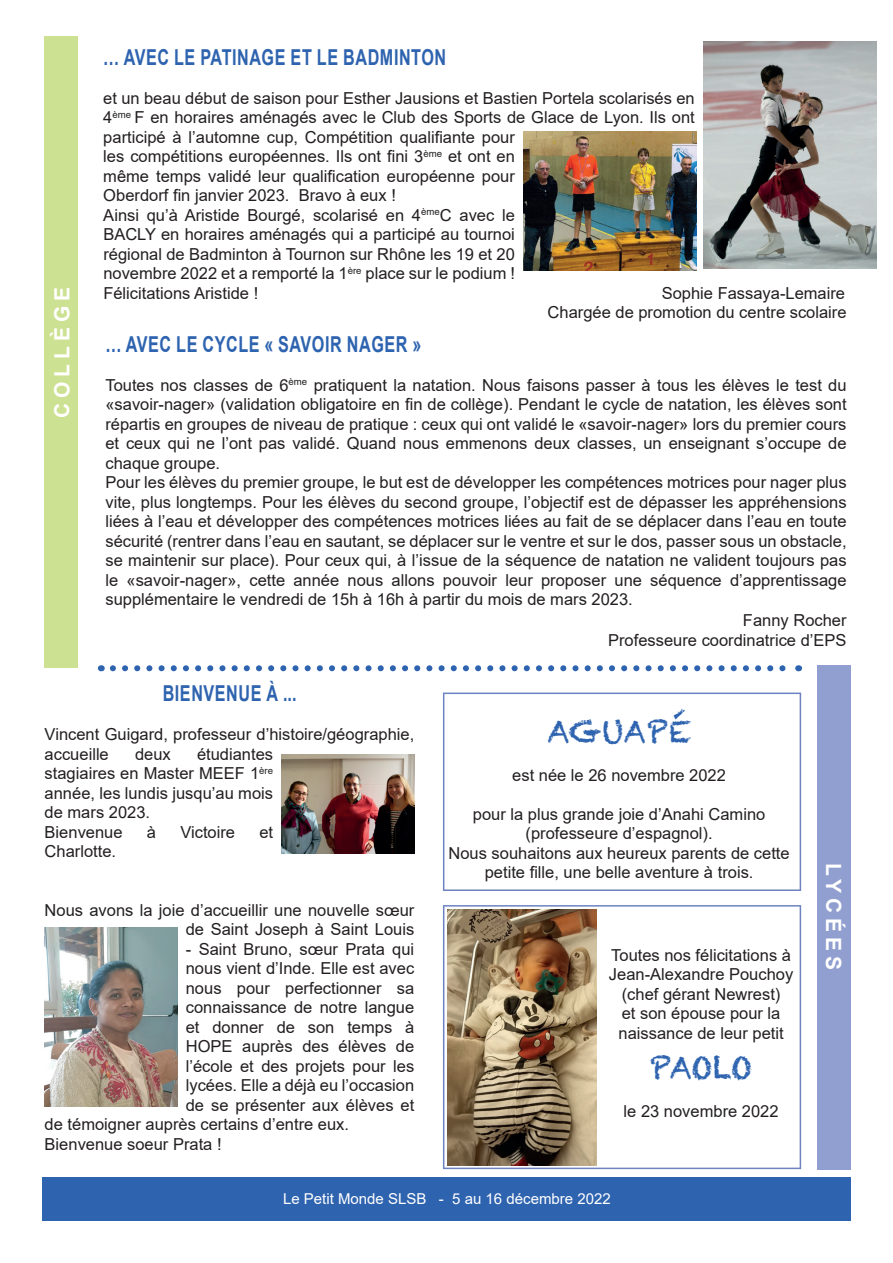
<style>
.page{position:relative;width:893px;height:1263px;background:#fff}
.page>*{position:absolute;margin:0;border:0;box-sizing:border-box;transform-origin:0 0}
.t1{font:30px "Chalkduster";color:#2e63af}
.t2{font:30px "Chalkduster";letter-spacing:-.035em;color:#2d63af}
.t3{font:700 21.9px "Arial";letter-spacing:.035em;color:#2e63af;scale:.74 1}
.t4{font:700 21.9px "Arial";letter-spacing:.035em;color:#2d63af;scale:.74 1}
.t5{font:700 21px "Arial";letter-spacing:.235em;color:#fff}
.t6{font:16.5px/19.5px "Arial";color:#231f20}
.t7{font:15px "Arial";color:#fff}
</style>
<div class="page">
<svg style="left:443px;top:692px;width:358px;height:199px"></svg>
<div style="left:43px;top:1177px;width:808px;height:43px;background:#2e63af"></div>
<div style="left:45px;top:37px;width:33px;height:631px;background:#cde192"></div>
<img style="left:703px;top:42px;width:173px;height:227px">
<img style="left:523px;top:132px;width:173px;height:138px">
<div style="left:818px;top:665px;width:33px;height:504px;background:#919fd0"></div>
<svg style="left:443px;top:905px;width:358px;height:264px"></svg>
<img style="left:448px;top:909px;width:148px;height:256px">
<svg style="left:113px;top:665px;width:673px;height:6px"></svg>
<img style="left:282px;top:754px;width:132px;height:100px">
<img style="left:45px;top:927px;width:132px;height:179px">
<p class="t5" style="left:47px;top:418px;width:133px;rotate:-90deg">COLLÈGE</p>
<h2 class="t3" style="left:103px;top:41px;width:465px">… AVEC LE PATINAGE ET LE BADMINTON</h2>
<p class="t6" style="left:103px;top:88px;width:593px">et un beau début de saison pour Esther Jausions et Bastien Portela scolarisés en 4<sup>ème</sup> F en horaires aménagés avec le Club des Sports de Glace de Lyon. Ils ont participé à l’automne cup, Compétition qualifiante pour<br>les compétitions européennes. Ils ont fini 3<sup>ème</sup> et ont en<br>même temps validé leur qualification européenne pour<br>Oberdorf fin janvier 2023. Bravo à eux !<br>Ainsi qu’à Aristide Bourgé, scolarisé en 4<sup>ème</sup>C avec le<br>BACLY en horaires aménagés qui a participé au tournoi<br>régional de Badminton à Tournon sur Rhône les 19 et 20<br>novembre 2022 et a remporté la 1<sup>ère</sup> place sur le podium !<br>Félicitations Aristide !</p>
<p class="t6" style="left:548px;top:283px;width:300px;text-align:right">Sophie Fassaya-Lemaire<br>Chargée de promotion du centre scolaire</p>
<h2 class="t4" style="left:105px;top:329px;width:428px">… AVEC LE CYCLE « SAVOIR NAGER »</h2>
<p class="t6" style="left:105px;top:375px;width:743px">Toutes nos classes de 6<sup>ème</sup> pratiquent la natation. Nous faisons passer à tous les élèves le test du «savoir-nager» (validation obligatoire en fin de collège). Pendant le cycle de natation, les élèves sont répartis en groupes de niveau de pratique : ceux qui ont validé le «savoir-nager» lors du premier cours et ceux qui ne l’ont pas validé. Quand nous emmenons deux classes, un enseignant s’occupe de chaque groupe.<br>Pour les élèves du premier groupe, le but est de développer les compétences motrices pour nager plus vite, plus longtemps. Pour les élèves du second groupe, l’objectif est de dépasser les appréhensions liées à l’eau et développer des compétences motrices liées au fait de se déplacer dans l’eau en toute sécurité (rentrer dans l’eau en sautant, se déplacer sur le ventre et sur le dos, passer sous un obstacle, se maintenir sur place). Pour ceux qui, à l’issue de la séquence de natation ne valident toujours pas le «savoir-nager», cette année nous allons pouvoir leur proposer une séquence d’apprentissage supplémentaire le vendredi de 15h à 16h à partir du mois de mars 2023.</p>
<p class="t6" style="left:608px;top:611px;width:240px;text-align:right">Fanny Rocher<br>Professeure coordinatrice d’EPS</p>
<h2 class="t3" style="left:163px;top:678px;width:182px">BIENVENUE À ...</h2>
<p class="t6" style="left:45px;top:724px;width:371px">Vincent Guigard, professeur d’histoire/géographie, accueille</p>
<p class="t6" style="left:45px;top:744px;width:230px;text-indent:152px">étudiantes stagiaires en Master MEEF 1<sup>ère </sup>année, les lundis jusqu’au mois de mars 2023.<br>Bienvenue</p>
<p class="t6" style="left:135px;top:744px;width:37px">deux</p>
<p class="t6" style="left:147px;top:822px;width:11px">à</p>
<p class="t6" style="left:180px;top:822px;width:56px">Victoire</p>
<p class="t6" style="left:259px;top:822px;width:15px">et</p>
<p class="t6" style="left:45px;top:841px;width:73px">Charlotte.</p>
<p class="t6" style="left:45px;top:900px;width:371px;text-align:right">Nous avons la joie d’accueillir une nouvelle sœur de Saint Joseph à Saint Louis</p>
<p class="t6" style="left:186px;top:939px;width:230px">- Saint Bruno, sœur Prata qui</p>
<p class="t6" style="left:186px;top:958px;width:230px">nous vient d’Inde. Elle est avec</p>
<p class="t6" style="left:186px;top:978px;width:230px">nous pour perfectionner sa</p>
<p class="t6" style="left:186px;top:997px;width:230px">connaissance de notre langue</p>
<p class="t6" style="left:186px;top:1017px;width:230px">et donner de son temps à</p>
<p class="t6" style="left:186px;top:1036px;width:230px">HOPE auprès des élèves de</p>
<p class="t6" style="left:186px;top:1056px;width:230px">l’école et des projets pour les</p>
<p class="t6" style="left:186px;top:1075px;width:230px">lycées. Elle a déjà eu l’occasion</p>
<p class="t6" style="left:186px;top:1095px;width:230px">de se présenter aux élèves et</p>
<p class="t6" style="left:45px;top:1114px;width:306px">de témoigner auprès certains d’entre eux.</p>
<p class="t6" style="left:45px;top:1134px;width:179px">Bienvenue soeur Prata !</p>
<h1 class="t1" style="left:547px;top:714px;width:145px">AGUAPÉ</h1>
<p class="t6" style="left:512px;top:765px;width:215px">est née le 26 novembre 2022</p>
<p class="t6" style="left:448px;top:804px;width:343px;text-align:center">pour la plus grande joie d’Anahi Camino (professeure d’espagnol).<br>Nous souhaitons aux heureux parents de cette petite fille, une belle aventure à trois.</p>
<p class="t6" style="left:609px;top:945px;width:186px;text-align:center">Toutes nos félicitations à<br>Jean-Alexandre Pouchoy (chef gérant Newrest)<br>et son épouse pour la naissance de leur petit</p>
<h1 class="t2" style="left:650px;top:1050px;width:104px">PAOLO</h1>
<p class="t6" style="left:624px;top:1101px;width:157px">le 23 novembre 2022</p>
<p class="t7" style="left:283px;top:1189px;width:329px">Le Petit Monde SLSB - 5 au 16 décembre 2022</p>
<p class="t5" style="left:848px;top:863px;width:108px;rotate:90deg">LYCÉES</p>
</div>
